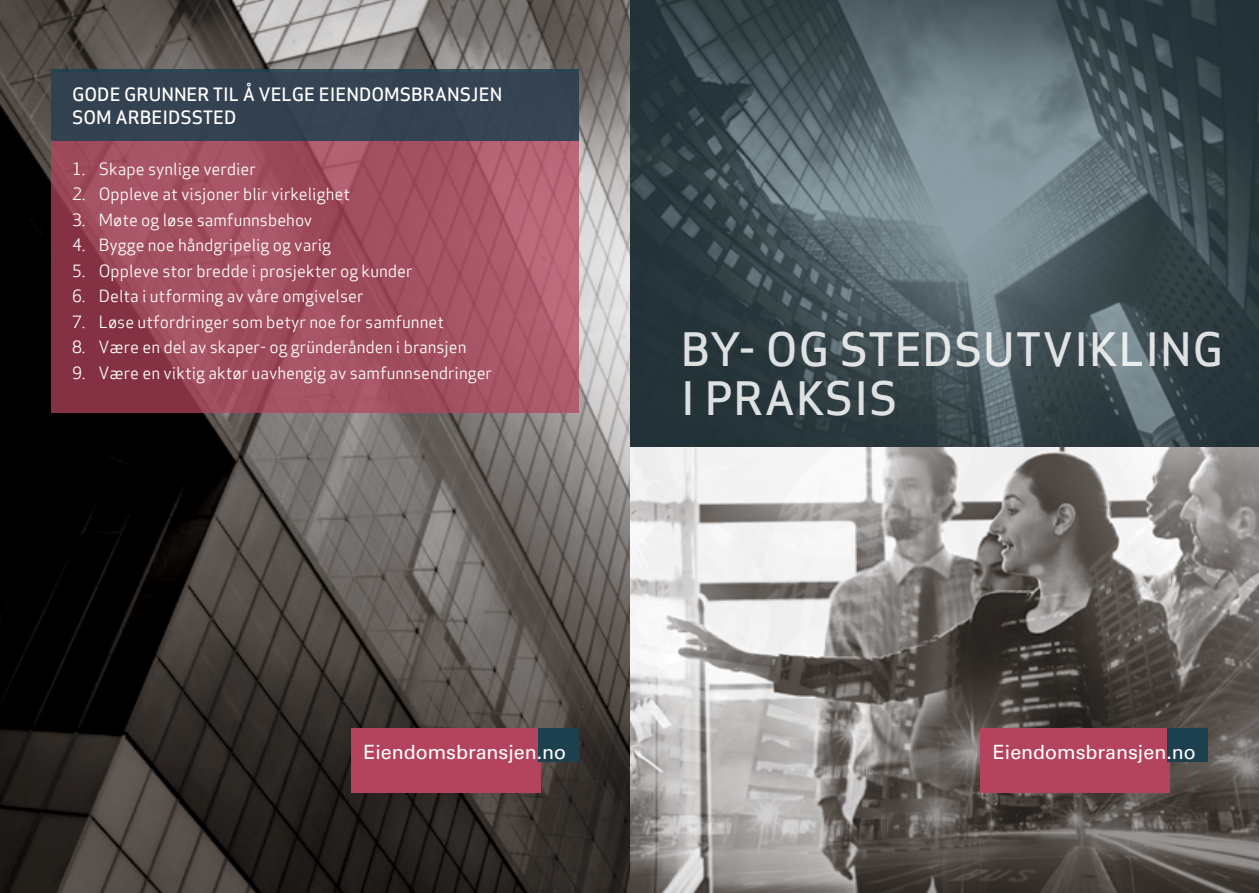
<style>
.page{position:relative;width:1259px;height:893px;background:#fff}
.page>*{position:absolute;margin:0;border:0;box-sizing:border-box;transform-origin:0 0}
.t1{font:45px/49.5px "Apex Sans Medium T";letter-spacing:.015em;color:#fff}
.t2{font:19.65px "Univers";color:#fff}
.t3{font:18px/22.5px "Apex Sans Medium T";color:#fff}
.t4{font:16.5px "Apex Sans Book T";color:#fff}
</style>
<div class="page">
<img style="left:629px;top:446px;width:630px;height:447px">
<svg style="left:629px;top:0;width:630px;height:446px;background:#576569"></svg>
<img style="left:0;top:0;width:629px;height:893px">
<div style="left:351px;top:728px;width:189px;height:65px;background:#b4445d"></div>
<div style="left:538px;top:728px;width:40px;height:33px;background:#1c404e"></div>
<svg style="left:51px;top:140px;width:527px;height:272px;background:#a14e60"></svg>
<div style="left:51px;top:69px;width:527px;height:71px;background:#344351"></div>
<div style="left:980px;top:728px;width:190px;height:65px;background:#b4445d"></div>
<div style="left:1167px;top:728px;width:41px;height:33px;background:#1c404e"></div>
<p class="t3" style="left:72px;top:83px;width:432px">GODE GRUNNER TIL Å VELGE EIENDOMSBRANSJEN<br>SOM ARBEIDSSTED</p>
<p class="t4" style="left:72px;top:158px;width:185px">1. Skape synlige verdier</p>
<p class="t4" style="left:72px;top:184px;width:279px">2. Oppleve at visjoner blir virkelighet</p>
<p class="t4" style="left:72px;top:209px;width:242px">3. Møte og løse samfunnsbehov</p>
<p class="t4" style="left:72px;top:235px;width:261px">4. Bygge noe håndgripelig og varig</p>
<p class="t4" style="left:72px;top:260px;width:342px">5. Oppleve stor bredde i prosjekter og kunder</p>
<p class="t4" style="left:72px;top:285px;width:293px">6. Delta i utforming av våre omgivelser</p>
<p class="t4" style="left:72px;top:311px;width:373px">7. Løse utfordringer som betyr noe for samfunnet</p>
<p class="t4" style="left:72px;top:336px;width:396px">8. Være en del av skaper- og gründerånden i bransjen</p>
<p class="t4" style="left:72px;top:362px;width:421px">9. Være en viktig aktør uavhengig av samfunnsendringer</p>
<h1 class="t1" style="left:680px;top:324px;width:545px">BY- OG STEDSUTVIKLING<br>I PRAKSIS</h1>
<p class="t2" style="left:363px;top:741px;width:204px">Eiendomsbransjen.no</p>
<p class="t2" style="left:993px;top:741px;width:204px">Eiendomsbransjen.no</p>
</div>
